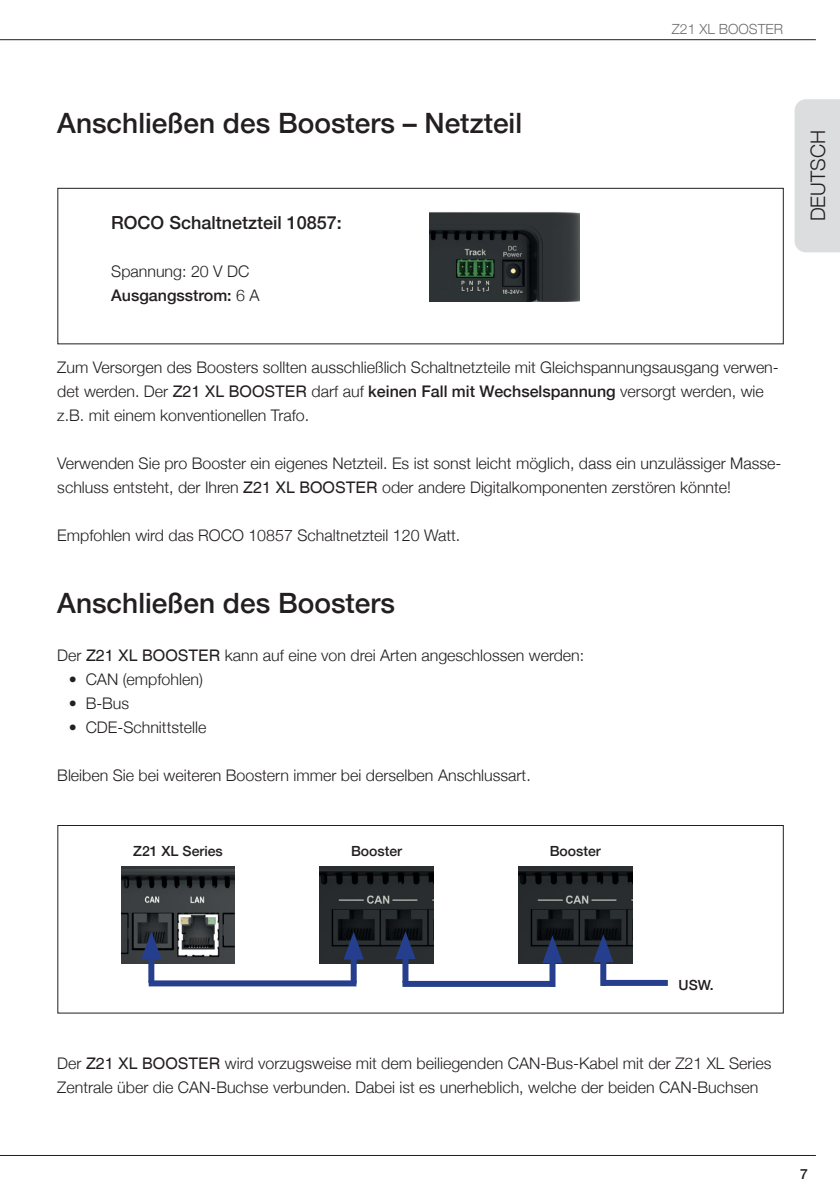
<style>
.page{position:relative;width:840px;height:1191px;background:#fff}
.page>*{position:absolute;margin:0;border:0;box-sizing:border-box;transform-origin:0 0}
.ÜS_14PT{font:500 28px "Helvetica Neue";color:#231f20}
.t1{font:300 20px "Helvetica Neue";color:#231f20}
.FT_9Pt_Fett{font:500 18px "Helvetica Neue";color:#231f20}
.FT8Pt{font:300 16px/24px "Helvetica Neue";color:#231f20}
.FT8Pt-2{font:500 16px "Helvetica Neue";color:#231f20}
.FT_7Pt_Fett_ohne_Rah{font:500 14px "Helvetica Neue";color:#231f20}
.t2{font:300 14px "Helvetica Neue";color:#6c6d70}
.s1{font-weight:300}
.s2{font-family:"Helvetica";font-weight:400}
.s3{font-weight:500}
</style>
<div class="page">
<hr style="left:0;top:39px;width:815px;height:1px;background:#231f20">
<hr style="left:0;top:1155px;width:815px;height:1px;background:#231f20">
<div style="left:794px;top:99px;width:45px;height:153px;background:#dcdddf"></div>
<div style="left:57px;top:188px;width:726px;height:156px;border:1px solid #231f20"></div>
<img style="left:429px;top:212px;width:150px;height:90px">
<div style="left:57px;top:825px;width:726px;height:188px;border:1px solid #231f20"></div>
<img style="left:121px;top:866px;width:114px;height:98px">
<img style="left:320px;top:866px;width:113px;height:98px">
<img style="left:518px;top:866px;width:113px;height:98px">
<div style="left:148px;top:948px;width:6px;height:35px;background:#253f8e"></div>
<svg style="left:141px;top:931px;width:20px;height:28px"></svg>
<div style="left:350px;top:948px;width:6px;height:35px;background:#253f8e"></div>
<svg style="left:343px;top:931px;width:20px;height:28px"></svg>
<div style="left:402px;top:948px;width:6px;height:35px;background:#253f8e"></div>
<svg style="left:395px;top:931px;width:20px;height:28px"></svg>
<div style="left:549px;top:952px;width:6px;height:35px;background:#253f8e"></div>
<svg style="left:542px;top:935px;width:20px;height:28px"></svg>
<div style="left:600px;top:951px;width:6px;height:35px;background:#253f8e"></div>
<svg style="left:593px;top:934px;width:20px;height:28px"></svg>
<div style="left:149px;top:980px;width:207px;height:6px;background:#253f8e"></div>
<div style="left:402px;top:981px;width:152px;height:6px;background:#253f8e"></div>
<div style="left:601px;top:980px;width:66px;height:6px;background:#253f8e"></div>
<p class="t2" style="left:671px;top:18px;width:113px">Z21 XL BOOSTER</p>
<p class="ÜS_14PT" style="left:57px;top:101px;width:466px">Anschließen des Boosters – Netzteil</p>
<p class="FT_9Pt_Fett" style="left:111px;top:208px;width:232px">ROCO Schaltnetzteil 10857:</p>
<p class="FT8Pt" style="left:111px;top:258px;width:140px">Spannung: 20 V DC</p>
<p class="FT8Pt-2" style="left:111px;top:282px;width:150px">Ausgangsstrom: <span class="s1">6 A</span></p>
<p class="FT8Pt" style="left:57px;top:354px;width:722px">Zum Versorgen des Boosters sollten ausschließlich Schaltnetzteile mit Gleichspannungsausgang verwen&shy;det werden. Der <span class="s2">Z21 XL BOOSTER</span> darf auf <span class="s3">keinen Fall mit Wechselspannung</span> versorgt werden, wie z.B. mit einem konventionellen Trafo.</p>
<p class="FT8Pt" style="left:57px;top:450px;width:725px">Verwenden Sie pro Booster ein eigenes Netzteil. Es ist sonst leicht möglich, dass ein unzulässiger Masse&shy;schluss entsteht, der Ihren <span class="s2">Z21 XL BOOSTER</span> oder andere Digitalkomponenten zerstören könnte!</p>
<p class="FT8Pt" style="left:57px;top:522px;width:404px">Empfohlen wird das ROCO 10857 Schaltnetzteil 120 Watt.</p>
<p class="ÜS_14PT" style="left:57px;top:581px;width:339px">Anschließen des Boosters</p>
<p class="FT8Pt" style="left:57px;top:642px;width:528px">Der <span class="s2">Z21 XL BOOSTER</span> kann auf eine von drei Arten angeschlossen werden:</p>
<p class="FT8Pt" style="left:69px;top:666px;width:136px">• CAN (empfohlen)</p>
<p class="FT8Pt" style="left:69px;top:690px;width:62px">• B-Bus</p>
<p class="FT8Pt" style="left:69px;top:714px;width:139px">• CDE-Schnittstelle</p>
<p class="FT8Pt" style="left:57px;top:762px;width:474px">Bleiben Sie bei weiteren Boostern immer bei derselben Anschlussart.</p>
<p class="FT_7Pt_Fett_ohne_Rah" style="left:133px;top:840px;width:91px">Z21 XL Series</p>
<p class="FT_7Pt_Fett_ohne_Rah" style="left:351px;top:840px;width:53px">Booster</p>
<p class="FT_7Pt_Fett_ohne_Rah" style="left:549px;top:840px;width:53px">Booster</p>
<p class="t1" style="left:801px;top:221px;width:93px;rotate:-90deg">DEUTSCH</p>
<p class="FT_7Pt_Fett_ohne_Rah" style="left:678px;top:973px;width:37px">USW.</p>
<p class="FT8Pt" style="left:57px;top:1050px;width:715px">Der <span class="s2">Z21 XL BOOSTER</span> wird vorzugsweise mit dem beiliegenden CAN-Bus-Kabel mit der Z21 XL Series<br>Zentrale über die CAN-Buchse verbunden. Dabei ist es unerheblich, welche der beiden CAN-Buchsen</p>
<p class="FT_7Pt_Fett_ohne_Rah" style="left:799px;top:1162px;width:9px">7</p>
</div>
